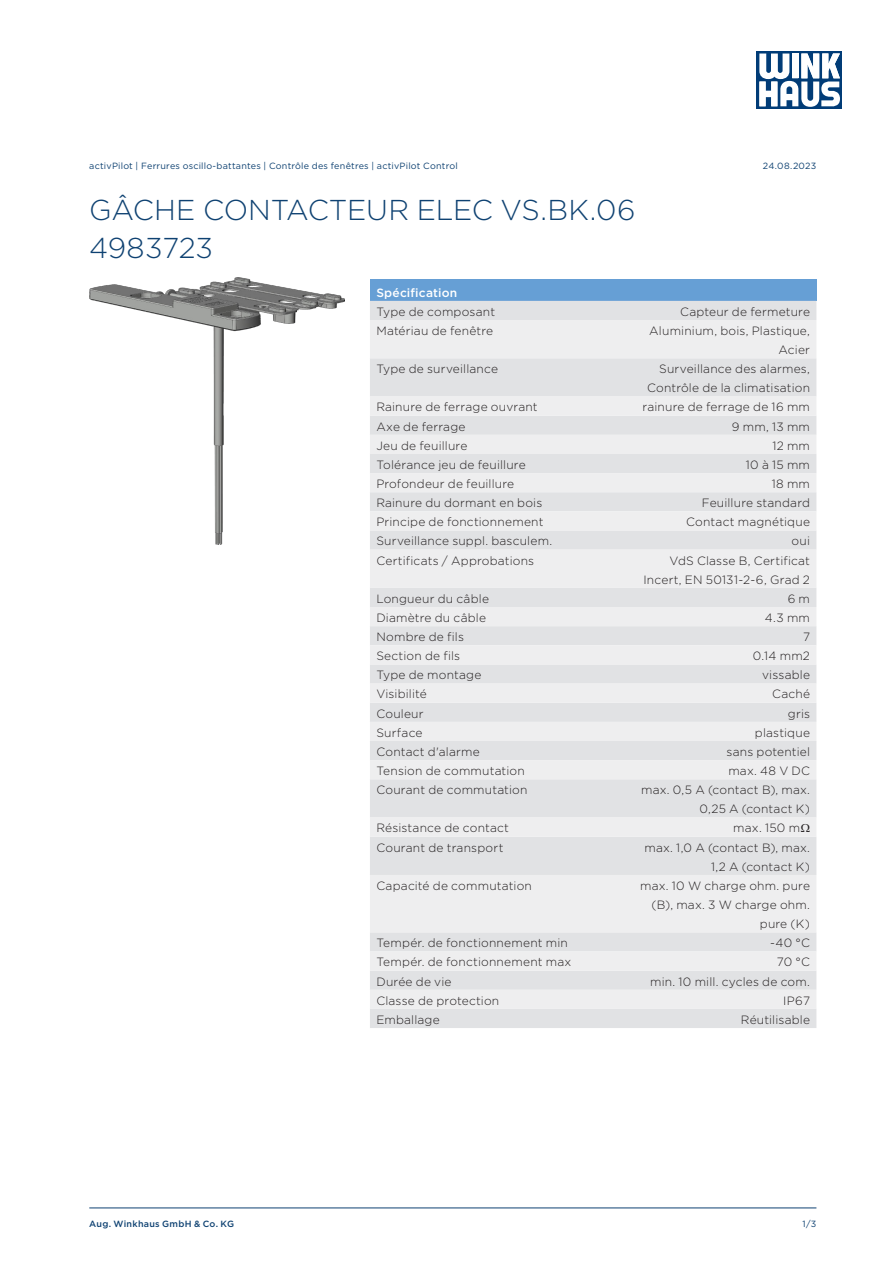
<style>
.page{position:relative;width:893px;height:1263px;background:#fff}
.page>*{position:absolute;margin:0;border:0;box-sizing:border-box;transform-origin:0 0}
.Headline{font:300 28.65px/38.2px "Gotham";letter-spacing:-.01em;color:#0f4272}
.Datenzelle_links{font:300 12px "Gotham";letter-spacing:.015em;color:#231f20}
.Datenzelle_rechts{font:300 12px/19.2px "Gotham";letter-spacing:.015em;color:#231f20;text-align:right}
.Headerzelle{font:500 12px "Gotham";letter-spacing:.015em;color:#fff}
.Kopfzeile{font:9px "Gotham";letter-spacing:.025em;color:#0f4272}
.Fußzeile{font:500 9px "Gotham";letter-spacing:.03em;color:#0f4272}
.Fußzeile-2{font:9px "Gotham";color:#0f4272}
</style>
<div class="page">
<div style="left:757px;top:51px;width:85px;height:58px;background:#013c77"></div>
<svg style="left:759px;top:53px;width:81px;height:54px"></svg>
<hr style="left:89px;top:1208px;width:727px;height:1px;background:#0f4272">
<img style="left:89px;top:277px;width:255px;height:267px">
<div style="left:370px;top:280px;width:446px;height:21px;background:#669fd5"></div>
<div style="left:370px;top:301px;width:446px;height:727px;background:#e1e2e4"></div>
<svg style="left:370px;top:320px;width:446px;height:689px;background:#e8e8e9"></svg>
<svg style="left:801px;top:824px;width:9px;height:8px"></svg>
<p class="Kopfzeile" style="left:89px;top:160px;width:370px">activPilot | Ferrures oscillo-battantes | Contrôle des fenêtres | activPilot Control</p>
<p class="Kopfzeile" style="left:763px;top:160px;width:55px">24.08.2023</p>
<p class="Headline" style="left:89px;top:190px;width:548px">GÂCHE CONTACTEUR ELEC VS.BK.06<br>4983723</p>
<p class="Headerzelle" style="left:376px;top:284px;width:83px">Spécification</p>
<p class="Datenzelle_links" style="left:376px;top:304px;width:120px">Type de composant</p>
<p class="Datenzelle_rechts" style="left:680px;top:302px;width:131px">Capteur de fermeture</p>
<p class="Datenzelle_links" style="left:376px;top:323px;width:118px">Matériau de fenêtre</p>
<p class="Datenzelle_rechts" style="left:649px;top:321px;width:162px">Aluminium, bois, Plastique,<br>Acier</p>
<p class="Datenzelle_links" style="left:376px;top:361px;width:123px">Type de surveillance</p>
<p class="Datenzelle_rechts" style="left:647px;top:359px;width:164px">Surveillance des alarmes,<br>Contrôle de la climatisation</p>
<p class="Datenzelle_links" style="left:376px;top:400px;width:163px">Rainure de ferrage ouvrant</p>
<p class="Datenzelle_rechts" style="left:642px;top:397px;width:169px">rainure de ferrage de 16 mm</p>
<p class="Datenzelle_links" style="left:376px;top:419px;width:91px">Axe de ferrage</p>
<p class="Datenzelle_rechts" style="left:732px;top:416px;width:80px">9 mm, 13 mm</p>
<p class="Datenzelle_links" style="left:376px;top:438px;width:93px">Jeu de feuillure</p>
<p class="Datenzelle_rechts" style="left:772px;top:435px;width:39px">12 mm</p>
<p class="Datenzelle_links" style="left:376px;top:457px;width:151px">Tolérance jeu de feuillure</p>
<p class="Datenzelle_rechts" style="left:746px;top:455px;width:66px">10 à 15 mm</p>
<p class="Datenzelle_links" style="left:376px;top:476px;width:139px">Profondeur de feuillure</p>
<p class="Datenzelle_rechts" style="left:772px;top:474px;width:40px">18 mm</p>
<p class="Datenzelle_links" style="left:376px;top:495px;width:167px">Rainure du dormant en bois</p>
<p class="Datenzelle_rechts" style="left:702px;top:493px;width:110px">Feuillure standard</p>
<p class="Datenzelle_links" style="left:376px;top:514px;width:169px">Principe de fonctionnement</p>
<p class="Datenzelle_rechts" style="left:686px;top:512px;width:125px">Contact magnétique</p>
<p class="Datenzelle_links" style="left:376px;top:533px;width:177px">Surveillance suppl. basculem.</p>
<p class="Datenzelle_rechts" style="left:792px;top:531px;width:20px">oui</p>
<p class="Datenzelle_links" style="left:376px;top:553px;width:159px">Certificats / Approbations</p>
<p class="Datenzelle_rechts" style="left:643px;top:550px;width:168px">VdS Classe B, Certificat<br>Incert, EN 50131-2-6, Grad 2</p>
<p class="Datenzelle_links" style="left:376px;top:591px;width:114px">Longueur du câble</p>
<p class="Datenzelle_rechts" style="left:788px;top:589px;width:24px">6 m</p>
<p class="Datenzelle_links" style="left:376px;top:610px;width:111px">Diamètre du câble</p>
<p class="Datenzelle_rechts" style="left:765px;top:608px;width:47px">4.3 mm</p>
<p class="Datenzelle_links" style="left:376px;top:629px;width:89px">Nombre de fils</p>
<p class="Datenzelle_rechts" style="left:803px;top:627px;width:9px">7</p>
<p class="Datenzelle_links" style="left:376px;top:648px;width:85px">Section de fils</p>
<p class="Datenzelle_rechts" style="left:753px;top:646px;width:59px">0.14 mm2</p>
<p class="Datenzelle_links" style="left:376px;top:667px;width:107px">Type de montage</p>
<p class="Datenzelle_rechts" style="left:762px;top:665px;width:49px">vissable</p>
<p class="Datenzelle_links" style="left:376px;top:687px;width:52px">Visibilité</p>
<p class="Datenzelle_rechts" style="left:772px;top:684px;width:40px">Caché</p>
<p class="Datenzelle_links" style="left:376px;top:706px;width:49px">Couleur</p>
<p class="Datenzelle_rechts" style="left:788px;top:703px;width:24px">gris</p>
<p class="Datenzelle_links" style="left:376px;top:725px;width:48px">Surface</p>
<p class="Datenzelle_rechts" style="left:755px;top:722px;width:57px">plastique</p>
<p class="Datenzelle_links" style="left:376px;top:744px;width:105px">Contact d'alarme</p>
<p class="Datenzelle_rechts" style="left:727px;top:742px;width:85px">sans potentiel</p>
<p class="Datenzelle_links" style="left:376px;top:763px;width:150px">Tension de commutation</p>
<p class="Datenzelle_rechts" style="left:728px;top:761px;width:83px">max. 48 V DC</p>
<p class="Datenzelle_links" style="left:376px;top:782px;width:153px">Courant de commutation</p>
<p class="Datenzelle_rechts" style="left:641px;top:780px;width:170px">max. 0,5 A (contact B), max.<br>0,25 A (contact K)</p>
<p class="Datenzelle_links" style="left:376px;top:820px;width:134px">Résistance de contact</p>
<p class="Datenzelle_rechts" style="left:733px;top:818px;width:68px">max. 150 m</p>
<p class="Datenzelle_links" style="left:376px;top:840px;width:129px">Courant de transport</p>
<p class="Datenzelle_rechts" style="left:644px;top:837px;width:167px">max. 1,0 A (contact B), max.<br>1,2 A (contact K)</p>
<p class="Datenzelle_links" style="left:376px;top:878px;width:157px">Capacité de commutation</p>
<p class="Datenzelle_rechts" style="left:640px;top:876px;width:171px">max. 10 W charge ohm. pure (B), max. 3 W charge ohm. pure (K)</p>
<p class="Datenzelle_links" style="left:376px;top:935px;width:193px">Tempér. de fonctionnement min</p>
<p class="Datenzelle_rechts" style="left:770px;top:933px;width:41px">-40 °C</p>
<p class="Datenzelle_links" style="left:376px;top:954px;width:197px">Tempér. de fonctionnement max</p>
<p class="Datenzelle_rechts" style="left:777px;top:952px;width:35px">70 °C</p>
<p class="Datenzelle_links" style="left:376px;top:974px;width:77px">Durée de vie</p>
<p class="Datenzelle_rechts" style="left:650px;top:971px;width:161px">min. 10 mill. cycles de com.</p>
<p class="Datenzelle_links" style="left:376px;top:993px;width:124px">Classe de protection</p>
<p class="Datenzelle_rechts" style="left:783px;top:990px;width:28px">IP67</p>
<p class="Datenzelle_links" style="left:376px;top:1012px;width:65px">Emballage</p>
<p class="Datenzelle_rechts" style="left:741px;top:1010px;width:71px">Réutilisable</p>
<p class="Fußzeile" style="left:89px;top:1218px;width:146px">Aug. Winkhaus GmbH &amp; Co. KG</p>
<p class="Fußzeile-2" style="left:803px;top:1218px;width:15px">1/3</p>
</div>
